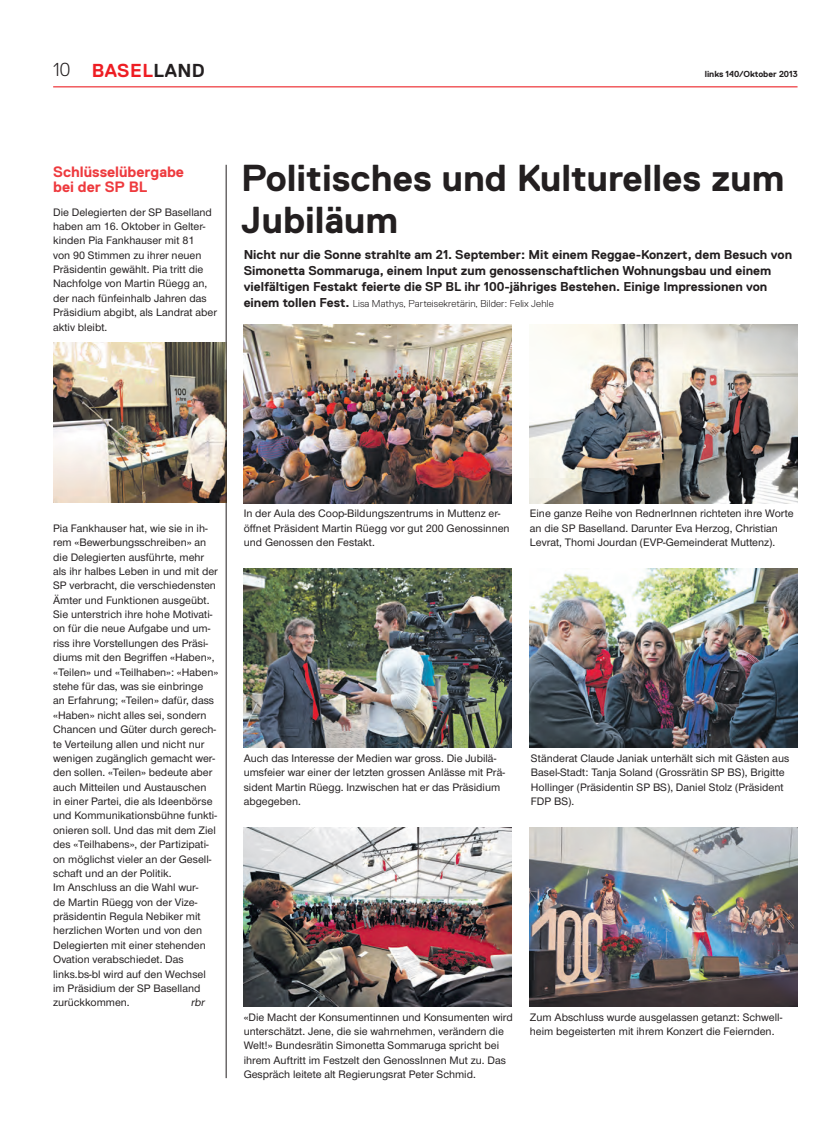
<style>
.page{position:relative;width:833px;height:1134px;background:#fff}
.page>*{position:absolute;margin:0;border:0;box-sizing:border-box;transform-origin:0 0}
.t1{font:700 37.5px/41.2px "Replica";color:#231f20}
.t2{font:700 18.75px "Replica";letter-spacing:.025em;color:#ee1d23}
.t3{font:700 15px/15px "Replica";color:#ee3a3e}
.t4{font:700 12.75px/16.2px "Replica";color:#231f20}
.t5{font:500 11.25px/14.4px "Nimbus San Nov";color:#231f20}
.t6{font:italic 500 11.25px "Nimbus San Nov";color:#231f20}
.t7{font:300 10px "Replica";letter-spacing:.01em;color:#231f20}
.t8{font:700 8.75px "Replica";color:#231f20}
.s1{font-weight:300;color:#231f20}
.s2{color:#231f20}
.s3{font-weight:700;font-size:12.75px}
</style>
<div class="page">
<hr style="left:53px;top:86px;width:744px;height:1px;background:#ee3a3e">
<img style="left:244px;top:324px;width:268px;height:179px">
<img style="left:529px;top:324px;width:268px;height:179px">
<img style="left:244px;top:569px;width:268px;height:178px">
<img style="left:529px;top:569px;width:268px;height:178px">
<img style="left:244px;top:828px;width:268px;height:178px">
<img style="left:529px;top:828px;width:268px;height:178px">
<img style="left:53px;top:342px;width:173px;height:160px">
<hr style="left:226px;top:165px;width:1px;height:913px;background:#231f20">
<h2 class="t2" style="left:53px;top:60px;width:153px"><span class="s1">10</span> basel<span class="s2">land</span></h2>
<p class="t8" style="left:704px;top:69px;width:95px">links 140/Oktober 2013</p>
<h3 class="t3" style="left:53px;top:164px;width:132px">Schlüsselübergabe bei der SP BL</h3>
<p class="t5" style="left:53px;top:205px;width:165px">Die Delegierten der SP Baselland haben am 16. Oktober in Gelter&shy;kinden Pia Fankhauser mit 81<br>von 90 Stimmen zu ihrer neuen<br>Präsidentin gewählt. Pia tritt die<br>Nachfolge von Martin Rüegg an, der nach fünfeinhalb Jahren das<br>Präsidium abgibt, als Landrat aber aktiv bleibt.</p>
<h1 class="t1" style="left:241px;top:158px;width:545px">Politisches und Kulturelles zum<br>Jubiläum</h1>
<p class="t4" style="left:244px;top:246px;width:550px">N icht nur die Sonne strahlte am 21. September: M it einem Reggae-Konzert, dem Besuch von<br>Simonetta Sommaruga, einem Input zum genossenschaftlichen Wohnungsbau und einem vielfältigen Festakt feierte die SP BL ihr 100-jähriges Bestehen. Einige Impressionen von</p>
<p class="t7" style="left:244px;top:298px;width:311px"><span class="s3">einem tollen Fest.</span> Lisa Mathys, Parteisekretärin, Bilder: Felix Jehle</p>
<p class="t5" style="left:53px;top:521px;width:167px">Pia Fankhauser hat, wie sie in ih&shy;rem «Bewerbungsschreiben» an die Delegierten ausführte, mehr als ihr halbes Leben in und mit der<br>SP verbracht, die verschiedensten<br>Ämter und Funktionen ausgeübt.<br>Sie unterstrich ihre hohe Motivati&shy;on für die neue Aufgabe und um&shy;riss ihre Vorstellungen des Präsi&shy;diums mit den Begriffen «Haben», «Teilen» und «Teilhaben»: «Haben» stehe für das, was sie einbringe<br>an Erfahrung; «Teilen» dafür, dass «Haben» nicht alles sei, sondern<br>Chancen und Güter durch gerech&shy;te Verteilung allen und nicht nur wenigen zugänglich gemacht wer&shy;den sollen. «Teilen» bedeute aber auch Mitteilen und Austauschen<br>in einer Partei, die als Ideenbörse und Kommunikationsbühne funkti&shy;onieren soll. Und das mit dem Ziel des «Teilhabens», der Partizipati&shy;on möglichst vieler an der Gesell&shy;schaft und an der Politik.<br>Im Anschluss an die Wahl wur-<br>de Martin Rüegg von der Vize&shy;präsidentin Regula Nebiker mit herzlichen Worten und von den<br>Delegierten mit einer stehenden<br>Ovation verabschiedet. Das links.bs-bl wird auf den Wechsel im Präsidium der SP Baselland zurückkommen.</p>
<p class="t6" style="left:191px;top:996px;width:17px">rbr</p>
<p class="t5" style="left:244px;top:506px;width:267px">In der Aula des Coop-Bildungszentrums in Muttenz er&shy;öffnet Präsident Martin Rüegg vor gut 200 Genossinnen und Genossen den Festakt.</p>
<p class="t5" style="left:530px;top:506px;width:265px">Eine ganze Reihe von RednerInnen richteten ihre Worte an die SP Baselland. Darunter Eva Herzog, Christian<br>Levrat, Thomi Jourdan (EVP-Gemeinderat Muttenz).</p>
<p class="t5" style="left:244px;top:751px;width:263px">Auch das Interesse der Medien war gross. Die Jubilä&shy;umsfeier war einer der letzten grossen Anlässe mit Prä&shy;sident Martin Rüegg. Inzwischen hat er das Präsidium abgegeben.</p>
<p class="t5" style="left:531px;top:751px;width:260px">Ständerat Claude Janiak unterhält sich mit Gästen aus Basel-Stadt: Tanja Soland (Grossrätin SP BS), Brigitte Hollinger (Präsidentin SP BS), Daniel Stolz (Präsident FDP BS).</p>
<p class="t5" style="left:244px;top:1010px;width:271px">«Die Macht der Konsumentinnen und Konsumenten wird unterschätzt. Jene, die sie wahrnehmen, verändern die Welt!» Bundesrätin Simonetta Sommaruga spricht bei ihrem Auftritt im Festzelt den GenossInnen Mut zu. Das Gespräch leitete alt Regierungsrat Peter Schmid.</p>
<p class="t5" style="left:530px;top:1010px;width:254px">Zum Abschluss wurde ausgelassen getanzt: Schwell&shy;heim begeisterten mit ihrem Konzert die Feiernden.</p>
</div>
